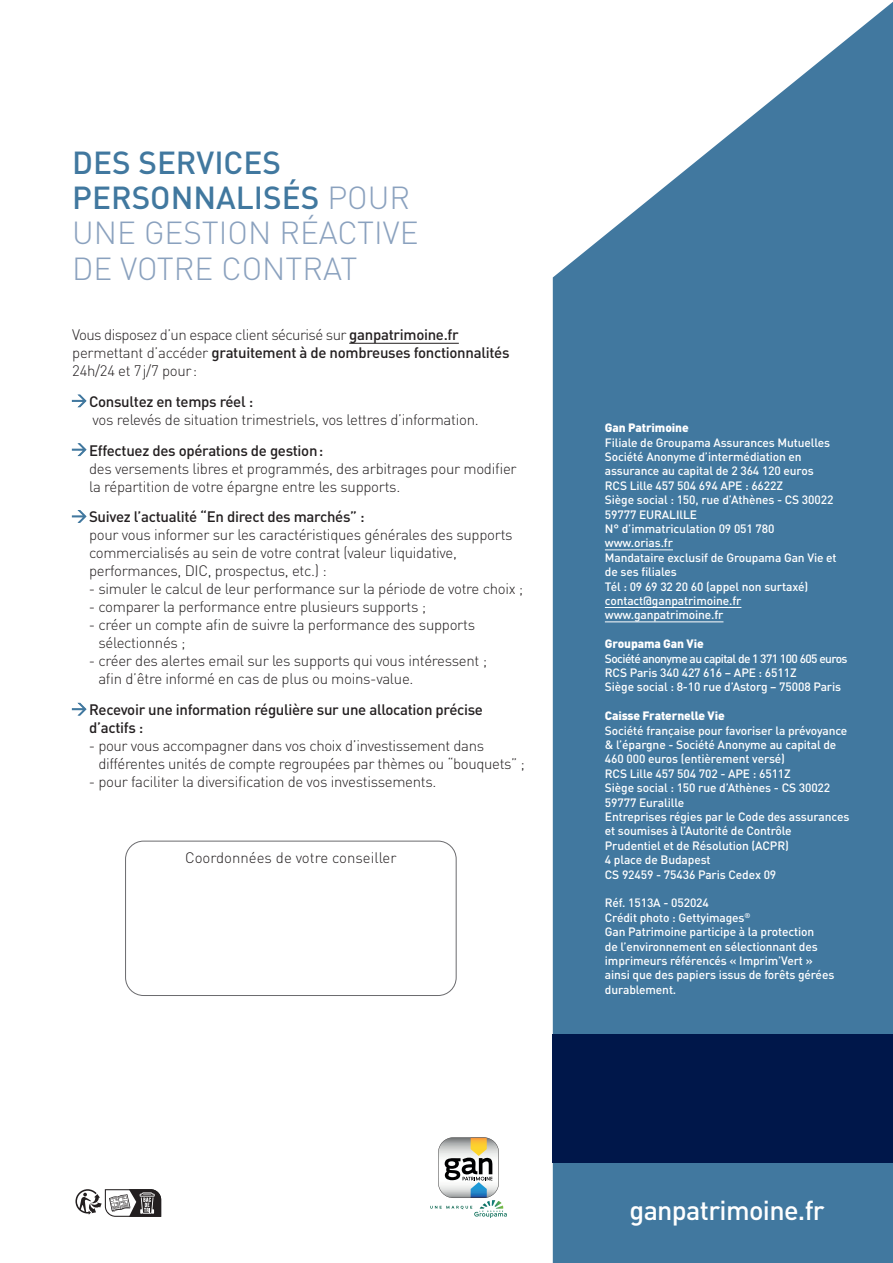
<style>
.page{position:relative;width:893px;height:1263px;background:#fff}
.page>*{position:absolute;margin:0;border:0;box-sizing:border-box;transform-origin:0 0}
.t1{font:300 31.5px/35.2px "DINOT";color:#8aa1be}
.t2{font:500 27px "DINOT";letter-spacing:-.025em;color:#fff}
.t3{font:300 15px/18px "DINOT";letter-spacing:-.02em;color:#231f20}
.t4{font:500 15px/18px "DINOT";letter-spacing:-.02em;color:#231f20}
.t5{font:300 15px/18px "DINOT";letter-spacing:-.04em;color:#231f20}
.t6{font:300 15px "DINOT";color:#231f20}
.t7{font:500 12px/14.4px "DINOT";letter-spacing:-.01em;color:#fff}
.t8{font:900 12px "DINOT";letter-spacing:-.01em;color:#fff}
.s1{font-weight:500;color:#41789f}
.s2{font-weight:500}
</style>
<div class="page">
<svg style="left:553px;top:2px;width:340px;height:1261px;background:#5888aa"></svg>
<div style="left:125px;top:841px;width:331px;height:155px;border:1px solid #6b6b6e;border-radius:18px"></div>
<hr style="left:605px;top:549px;width:68px;height:1px;background:#fff">
<hr style="left:605px;top:607px;width:136px;height:1px;background:#fff">
<hr style="left:605px;top:621px;width:118px;height:1px;background:#fff">
<hr style="left:349px;top:343px;width:110px;height:1px;background:#231f20">
<svg style="left:72px;top:395px;width:14px;height:12px"></svg>
<svg style="left:72px;top:444px;width:14px;height:12px"></svg>
<svg style="left:72px;top:510px;width:14px;height:12px"></svg>
<svg style="left:72px;top:703px;width:14px;height:12px"></svg>
<div style="left:553px;top:1034px;width:340px;height:128px;background:#00174a"></div>
<svg style="left:430px;top:1137px;width:77px;height:81px"></svg>
<svg style="left:75px;top:1189px;width:87px;height:28px"></svg>
<h1 class="t1" style="left:72px;top:145px;width:348px"><span class="s1">DES SERVICES<br>PERSONNALISÉS</span> POUR<br>UNE GESTION RÉACTIVE<br>DE VOTRE CONTRAT</h1>
<p class="t5" style="left:72px;top:326px;width:439px">Vous disposez d’un espace client sécurisé sur <span class="s2">ganpatrimoine.fr </span>permettant d’accéder <span class="s2">gratuitement à de nombreuses fonctionnalités<br></span>24h/24 et 7j/7 pour:</p>
<p class="t4" style="left:89px;top:392px;width:166px">Consultez en temps réel :</p>
<p class="t3" style="left:93px;top:410px;width:388px">vos relevés de situation trimestriels, vos lettres d’information.</p>
<p class="t4" style="left:89px;top:441px;width:236px">Effectuez des opérations de gestion:</p>
<p class="t3" style="left:89px;top:459px;width:429px">des versements libres et programmés, des arbitrages pour modifier la répartition de votre épargne entre les supports.</p>
<p class="t4" style="left:89px;top:508px;width:277px">Suivez l’actualité “En direct des marchés” :</p>
<p class="t3" style="left:89px;top:526px;width:425px">pour vous informer sur les caractéristiques générales des supports commercialisés au sein de votre contrat (valeur liquidative, performances, DIC, prospectus, etc.) :</p>
<p class="t3" style="left:89px;top:580px;width:436px">- simuler le calcul de leur performance sur la période de votre choix ;</p>
<p class="t3" style="left:89px;top:598px;width:339px">- comparer la performance entre plusieurs supports ;</p>
<p class="t3" style="left:98px;top:616px;width:378px;text-indent:-10px">- créer un compte afin de suivre la performance des supports sélectionnés ;</p>
<p class="t3" style="left:98px;top:652px;width:390px;text-indent:-10px">- créer des alertes email sur les supports qui vous intéressent ; afin d’être informé en cas de plus ou moins-value.</p>
<p class="t4" style="left:89px;top:700px;width:396px">Recevoir une information régulière sur une allocation précise d’actifs :</p>
<p class="t3" style="left:98px;top:737px;width:428px;text-indent:-10px">- pour vous accompagner dans vos choix d’investissement dans différentes unités de compte regroupées par thèmes ou “bouquets” ;</p>
<p class="t3" style="left:89px;top:773px;width:349px">- pour faciliter la diversification de vos investissements.</p>
<p class="t6" style="left:185px;top:848px;width:213px">Coordonnées de votre conseiller</p>
<p class="t8" style="left:605px;top:420px;width:85px">Gan Patrimoine</p>
<p class="t7" style="left:605px;top:435px;width:233px">Filiale de Groupama Assurances Mutuelles<br>Société Anonyme d’intermédiation en assurance au capital de 2 364 120 euros<br>RCS Lille 457 504 694 APE : 6622Z<br>Siège social : 150, rue d’Athènes - CS 30022<br>59777 EURALIlLE<br>N° d’immatriculation 09 051 780 www.orias.fr<br>Mandataire exclusif de Groupama Gan Vie et de ses filiales<br>Tél : 09 69 32 20 60 (appel non surtaxé) contact@ganpatrimoine.fr www.ganpatrimoine.fr</p>
<p class="t8" style="left:605px;top:636px;width:100px">Groupama Gan Vie</p>
<p class="t7" style="left:605px;top:651px;width:244px">Société anonyme au capital de 1 371 100 605 euros<br>RCS Paris 340 427 616 – APE : 6511Z<br>Siège social : 8-10 rue d’Astorg – 75008 Paris</p>
<p class="t8" style="left:605px;top:708px;width:121px">Caisse Fraternelle Vie</p>
<p class="t7" style="left:605px;top:723px;width:246px">Société française pour favoriser la prévoyance &amp; l’épargne - Société Anonyme au capital de 460 000 euros (entièrement versé)<br>RCS Lille 457 504 702 - APE : 6511Z<br>Siège social : 150 rue d’Athènes - CS 30022<br>59777 Euralille<br>Entreprises régies par le Code des assurances et soumises à l’Autorité de Contrôle Prudentiel et de Résolution (ACPR)<br>4 place de Budapest<br>CS 92459 - 75436 Paris Cedex 09</p>
<p class="t7" style="left:605px;top:895px;width:231px">Réf. 1513A - 052024<br>Crédit photo : Gettyimages<sup>®<br></sup>Gan Patrimoine participe à la protection<br>de l’environnement en sélectionnant des imprimeurs référencés « Imprim’Vert » ainsi que des papiers issus de forêts gérées durablement.</p>
<h2 class="t2" style="left:629px;top:1193px;width:197px">ganpatrimoine.fr</h2>
</div>
